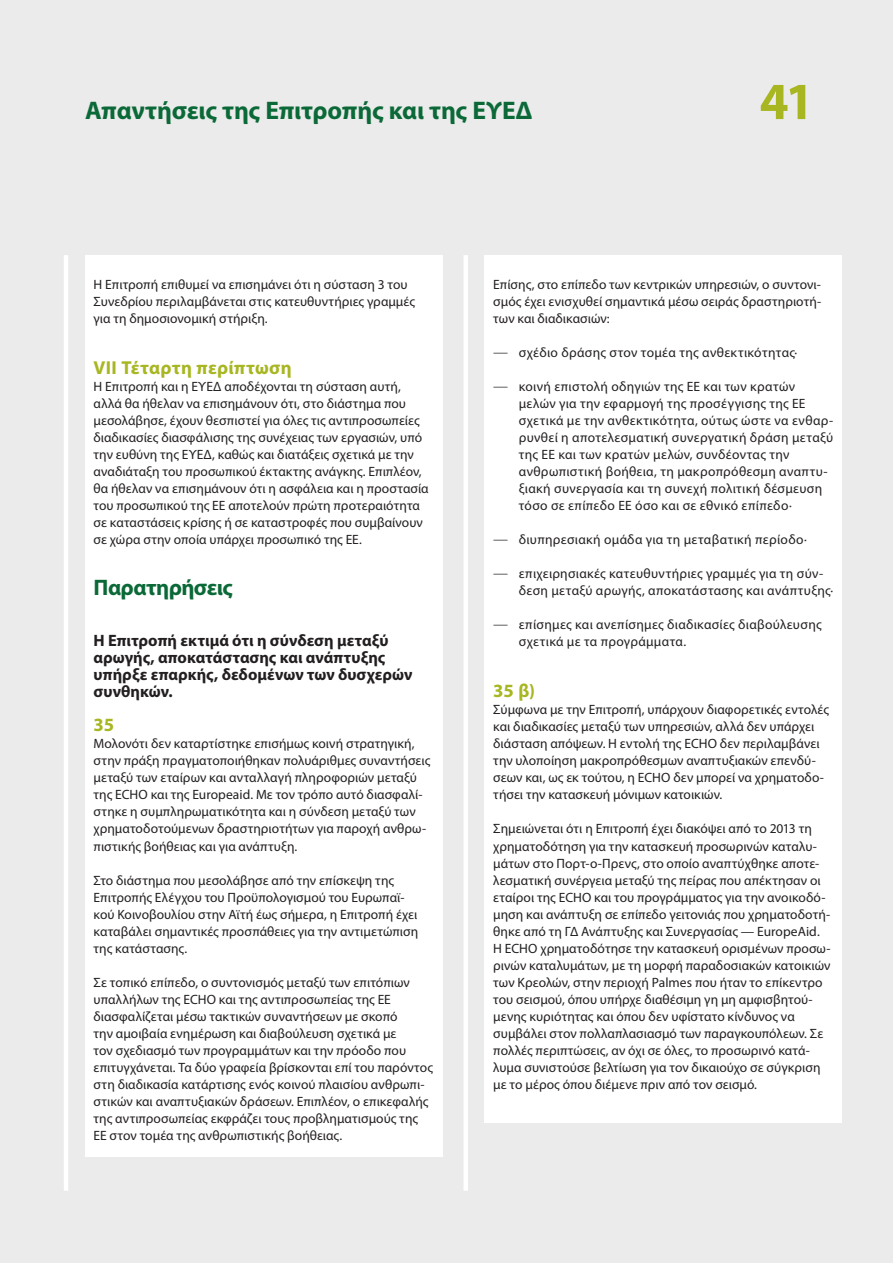
<style>
.page{position:relative;width:893px;height:1263px;background:#ebebeb}
.page>*{position:absolute;margin:0;border:0;box-sizing:border-box;transform-origin:0 0}
.t1{font:700 52.5px "Myriad Pro";color:#a7b621}
.t2{font:700 25.5px "Myriad Pro";letter-spacing:-.005em;color:#0b6938}
.K_02_-_REP_TITRE_1_1{font:700 22.5px "Myriad Pro";letter-spacing:-.025em;color:#0b6938}
.K_03_-_REP_CHIFFRE{font:700 18.75px "Myriad Pro";letter-spacing:.02em;color:#a7b621}
.K_04_-_REP_TEXTE_COU{font:700 16.5px/17px "Myriad Pro";letter-spacing:.005em;color:#231f20}
.K_04_-_REP_TEXTE_COU-2{font:13.5px/17px "Myriad Pro";letter-spacing:.005em;color:#231f20}
.K_04_-_REP_TEXTE_COU-3{font:13.5px/17px "Myriad Pro";letter-spacing:.025em;color:#231f20}
.s1{font-size:15px;color:#57585a}
</style>
<div class="page">
<hr style="left:64px;top:255px;width:4px;height:936px;background:#fff">
<div style="left:463px;top:255px;width:5px;height:936px;background:#fff"></div>
<div style="left:485px;top:255px;width:357px;height:868px;background:#fff"></div>
<div style="left:85px;top:255px;width:357px;height:902px;background:#fff"></div>
<p class="t2" style="left:85px;top:94px;width:449px">Απαντήσεις της Επιτροπής και της ΕΥΕΔ</p>
<p class="t1" style="left:760px;top:67px;width:56px">41</p>
<p class="K_04_-_REP_TEXTE_COU-2" style="left:94px;top:276px;width:323px">Η Επιτροπή επιθυμεί να επισημάνει ότι η σύσταση 3 του<br>Συνεδρίου περιλαμβάνεται στις κατευθυντήριες γραμμές για τη δημοσιονομική στήριξη.</p>
<p class="K_03_-_REP_CHIFFRE" style="left:94px;top:356px;width:200px">VII Τέταρτη περίπτωση</p>
<p class="K_04_-_REP_TEXTE_COU-2" style="left:94px;top:378px;width:337px">Η Επιτροπή και η ΕΥΕΔ αποδέχονται τη σύσταση αυτή, αλλά θα ήθελαν να επισημάνουν ότι, στο διάστημα που μεσολάβησε, έχουν θεσπιστεί για όλες τις αντιπροσωπείες διαδικασίες διασφάλισης της συνέχειας των εργασιών, υπό την ευθύνη της ΕΥΕΔ, καθώς και διατάξεις σχετικά με την αναδιάταξη του προσωπικού έκτακτης ανάγκης. Επιπλέον, θα ήθελαν να επισημάνουν ότι η ασφάλεια και η προστασία του προσωπικού της ΕΕ αποτελούν πρώτη προτεραιότητα σε καταστάσεις κρίσης ή σε καταστροφές που συμβαίνουν σε χώρα στην οποία υπάρχει προσωπικό της ΕΕ.</p>
<p class="K_02_-_REP_TITRE_1_1" style="left:94px;top:573px;width:141px">Παρατηρήσεις</p>
<p class="K_04_-_REP_TEXTE_COU" style="left:94px;top:632px;width:320px">Η Επιτροπή εκτιμά ότι η σύνδεση μεταξύ αρωγής, αποκατάστασης και ανάπτυξης υπήρξε επαρκής, δεδομένων των δυσχερών συνθηκών.</p>
<p class="K_03_-_REP_CHIFFRE" style="left:94px;top:713px;width:22px">35</p>
<p class="K_04_-_REP_TEXTE_COU-2" style="left:94px;top:736px;width:338px">Μολονότι δεν καταρτίστηκε επισήμως κοινή στρατηγική, στην πράξη πραγματοποιήθηκαν πολυάριθμες συναντήσεις μεταξύ των εταίρων και ανταλλαγή πληροφοριών μεταξύ της ECHO και της Europeaid. Με τον τρόπο αυτό διασφαλί‑ στηκε η συμπληρωματικότητα και η σύνδεση μεταξύ των χρηματοδοτούμενων δραστηριοτήτων για παροχή ανθρω‑ πιστικής βοήθειας και για ανάπτυξη.</p>
<p class="K_04_-_REP_TEXTE_COU-2" style="left:94px;top:872px;width:326px">Στο διάστημα που μεσολάβησε από την επίσκεψη της Επιτροπής Ελέγχου του Προϋπολογισμού του Ευρωπαϊ‑ κού Κοινοβουλίου στην Αϊτή έως σήμερα, η Επιτροπή έχει καταβάλει σημαντικές προσπάθειες για την αντιμετώπιση της κατάστασης.</p>
<p class="K_04_-_REP_TEXTE_COU-2" style="left:94px;top:974px;width:341px">Σε τοπικό επίπεδο, ο συντονισμός μεταξύ των επιτόπιων υπαλλήλων της ECHO και της αντιπροσωπείας της ΕΕ διασφαλίζεται μέσω τακτικών συναντήσεων με σκοπό<br>την αμοιβαία ενημέρωση και διαβούλευση σχετικά με<br>τον σχεδιασμό των προγραμμάτων και την πρόοδο που επιτυγχάνεται. Τα δύο γραφεία βρίσκονται επί του παρόντος στη διαδικασία κατάρτισης ενός κοινού πλαισίου ανθρωπι‑ στικών και αναπτυξιακών δράσεων. Επιπλέον, ο επικεφαλής της αντιπροσωπείας εκφράζει τους προβληματισμούς της ΕΕ στον τομέα της ανθρωπιστικής βοήθειας.</p>
<p class="K_04_-_REP_TEXTE_COU-2" style="left:493px;top:276px;width:330px;text-align:justify">Επίσης, στο επίπεδο των κεντρικών υπηρεσιών, ο συντονι‑ σμός έχει ενισχυθεί σημαντικά μέσω σειράς δραστηριοτή‑ των και διαδικασιών:</p>
<p class="K_04_-_REP_TEXTE_COU-3" style="left:493px;top:344px;width:305px"><span class="s1">—</span> σχέδιο δράσης στον τομέα της ανθεκτικότητας·</p>
<p class="K_04_-_REP_TEXTE_COU-3" style="left:519px;top:378px;width:316px;text-indent:-26px"><span class="s1">—</span> κοινή επιστολή οδηγιών της ΕΕ και των κρατών μελών για την εφαρμογή της προσέγγισης της ΕΕ σχετικά με την ανθεκτικότητα, ούτως ώστε να ενθαρ‑ ρυνθεί η αποτελεσματική συνεργατική δράση μεταξύ της ΕΕ και των κρατών μελών, συνδέοντας την ανθρωπιστική βοήθεια, τη μακροπρόθεσμη αναπτυ‑ ξιακή συνεργασία και τη συνεχή πολιτική δέσμευση τόσο σε επίπεδο ΕΕ όσο και σε εθνικό επίπεδο·</p>
<p class="K_04_-_REP_TEXTE_COU-3" style="left:493px;top:532px;width:315px"><span class="s1">—</span> διυπηρεσιακή ομάδα για τη μεταβατική περίοδο·</p>
<p class="K_04_-_REP_TEXTE_COU-3" style="left:519px;top:566px;width:316px;text-indent:-26px"><span class="s1">—</span> επιχειρησιακές κατευθυντήριες γραμμές για τη σύν‑ δεση μεταξύ αρωγής, αποκατάστασης και ανάπτυξης·</p>
<p class="K_04_-_REP_TEXTE_COU-2" style="left:519px;top:617px;width:304px;text-indent:-26px"><span class="s1">—</span> επίσημες και ανεπίσημες διαδικασίες διαβούλευσης σχετικά με τα προγράμματα.</p>
<p class="K_03_-_REP_CHIFFRE" style="left:493px;top:679px;width:43px">35 β)</p>
<p class="K_04_-_REP_TEXTE_COU-2" style="left:493px;top:702px;width:337px">Σύμφωνα με την Επιτροπή, υπάρχουν διαφορετικές εντολές και διαδικασίες μεταξύ των υπηρεσιών, αλλά δεν υπάρχει διάσταση απόψεων. Η εντολή της ECHO δεν περιλαμβάνει την υλοποίηση μακροπρόθεσμων αναπτυξιακών επενδύ‑ σεων και, ως εκ τούτου, η ECHO δεν μπορεί να χρηματοδο‑ τήσει την κατασκευή μόνιμων κατοικιών.</p>
<p class="K_04_-_REP_TEXTE_COU-2" style="left:493px;top:821px;width:339px">Σημειώνεται ότι η Επιτροπή έχει διακόψει από το 2013 τη χρηματοδότηση για την κατασκευή προσωρινών καταλυ‑ μάτων στο Πορτ‑ο‑Πρενς, στο οποίο αναπτύχθηκε αποτε‑ λεσματική συνέργεια μεταξύ της πείρας που απέκτησαν οι εταίροι της ECHO και του προγράμματος για την ανοικοδό‑ μηση και ανάπτυξη σε επίπεδο γειτονιάς που χρηματοδοτή‑ θηκε από τη ΓΔ Ανάπτυξης και Συνεργασίας — EuropeAid.<br>Η ECHO χρηματοδότησε την κατασκευή ορισμένων προσω‑ ρινών καταλυμάτων, με τη μορφή παραδοσιακών κατοικιών των Κρεολών, στην περιοχή Palmes που ήταν το επίκεντρο του σεισμού, όπου υπήρχε διαθέσιμη γη μη αμφισβητού‑ μενης κυριότητας και όπου δεν υφίστατο κίνδυνος να συμβάλει στον πολλαπλασιασμό των παραγκουπόλεων. Σε πολλές περιπτώσεις, αν όχι σε όλες, το προσωρινό κατά‑ λυμα συνιστούσε βελτίωση για τον δικαιούχο σε σύγκριση με το μέρος όπου διέμενε πριν από τον σεισμό.</p>
</div>
